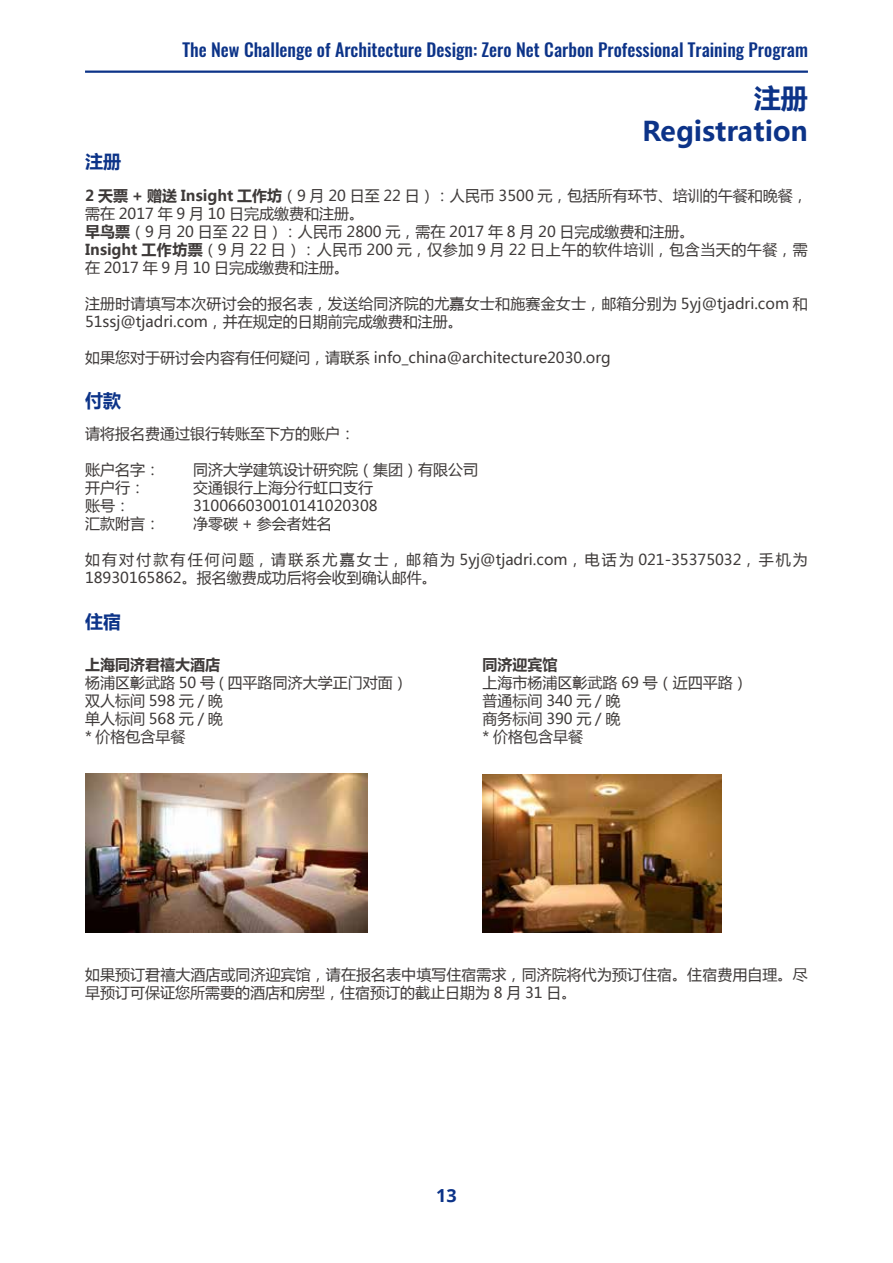
<style>
.page{position:relative;width:893px;height:1263px;background:#fff}
.page>*{position:absolute;margin:0;border:0;box-sizing:border-box;transform-origin:0 0}
.t1{font:700 27px/32.4px "Microsoft Ya Hei";color:#0c3388;text-align:right}
.t2{font:500 18px "Oswald";color:#0c3388}
.t3{font:700 18px "Microsoft Ya Hei";color:#0c3388}
.t4{font:700 18px "Open Sans";color:#0c3388}
.t5{font:15px/18px "Microsoft Ya Hei";color:#3e3a39}
.t6{font:700 15px "Microsoft Ya Hei";color:#3e3a39}
.s1{font-weight:700}
</style>
<div class="page">
<hr style="left:85px;top:71px;width:723px;height:2px;background:#0c3388">
<img style="left:483px;top:774px;width:239px;height:158px">
<img style="left:85px;top:774px;width:283px;height:158px">
<p class="t2" style="left:182px;top:37px;width:627px">The New Challenge of Architecture Design: Zero Net Carbon Professional Training Program</p>
<h1 class="t1" style="left:642px;top:81px;width:167px">注册<br>Registration</h1>
<p class="t3" style="left:85px;top:149px;width:37px">注册</p>
<p class="t5" style="left:85px;top:186px;width:724px"><span class="s1">2 天票 + 赠送 Insight 工作坊</span>（9 月 20 日至 22 日）：人民币 3500 元，包括所有环节、培训的午餐和晚餐，需在 2017 年 9 月 10 日完成缴费和注册。<br><span class="s1">早鸟票</span>（9 月 20 日至 22 日）：人民币 2800 元，需在 2017 年 8 月 20 日完成缴费和注册。<br><span class="s1">Insight 工作坊票</span>（9 月 22 日）：人民币 200 元，仅参加 9 月 22 日上午的软件培训，包含当天的午餐，需在 2017 年 9 月 10 日完成缴费和注册。</p>
<p class="t5" style="left:85px;top:294px;width:724px">注册时请填写本次研讨会的报名表，发送给同济院的尤嘉女士和施赛金女士，邮箱分别为 5yj@tjadri.com 和<br>51ssj@tjadri.com，并在规定的日期前完成缴费和注册。</p>
<p class="t5" style="left:85px;top:348px;width:527px">如果您对于研讨会内容有任何疑问，请联系 info_china@architecture2030.org</p>
<p class="t3" style="left:85px;top:388px;width:37px">付款</p>
<p class="t5" style="left:85px;top:425px;width:271px">请将报名费通过银行转账至下方的账户：</p>
<p class="t5" style="left:85px;top:461px;width:76px">账户名字：</p>
<p class="t5" style="left:193px;top:461px;width:286px">同济大学建筑设计研究院（集团）有限公司</p>
<p class="t5" style="left:85px;top:479px;width:61px">开户行：</p>
<p class="t5" style="left:193px;top:479px;width:181px">交通银行上海分行虹口支行</p>
<p class="t5" style="left:85px;top:497px;width:46px">账号：</p>
<p class="t5" style="left:193px;top:497px;width:186px">310066030010141020308</p>
<p class="t5" style="left:85px;top:515px;width:76px">汇款附言：</p>
<p class="t5" style="left:193px;top:515px;width:140px">净零碳 + 参会者姓名</p>
<p class="t5" style="left:85px;top:551px;width:724px">如有对付款有任何问题，请联系尤嘉女士，邮箱为 5yj@tjadri.com，电话为 021-35375032，手机为<br>18930165862。报名缴费成功后将会收到确认邮件。</p>
<p class="t3" style="left:85px;top:609px;width:37px">住宿</p>
<p class="t6" style="left:85px;top:654px;width:136px">上海同济君禧大酒店</p>
<p class="t5" style="left:85px;top:673px;width:324px">杨浦区彰武路 50 号 ( 四平路同济大学正门对面）双人标间 598 元 / 晚<br>单人标间 568 元 / 晚<br>* 价格包含早餐</p>
<p class="t6" style="left:483px;top:654px;width:76px">同济迎宾馆</p>
<p class="t5" style="left:483px;top:673px;width:267px">上海市杨浦区彰武路 69 号（近四平路）普通标间 340 元 / 晚<br>商务标间 390 元 / 晚<br>* 价格包含早餐</p>
<p class="t5" style="left:85px;top:965px;width:724px">如果预订君禧大酒店或同济迎宾馆，请在报名表中填写住宿需求，同济院将代为预订住宿。住宿费用自理。尽早预订可保证您所需要的酒店和房型，住宿预订的截止日期为 8 月 31 日。</p>
<p class="t4" style="left:436px;top:1182px;width:22px">13</p>
</div>
